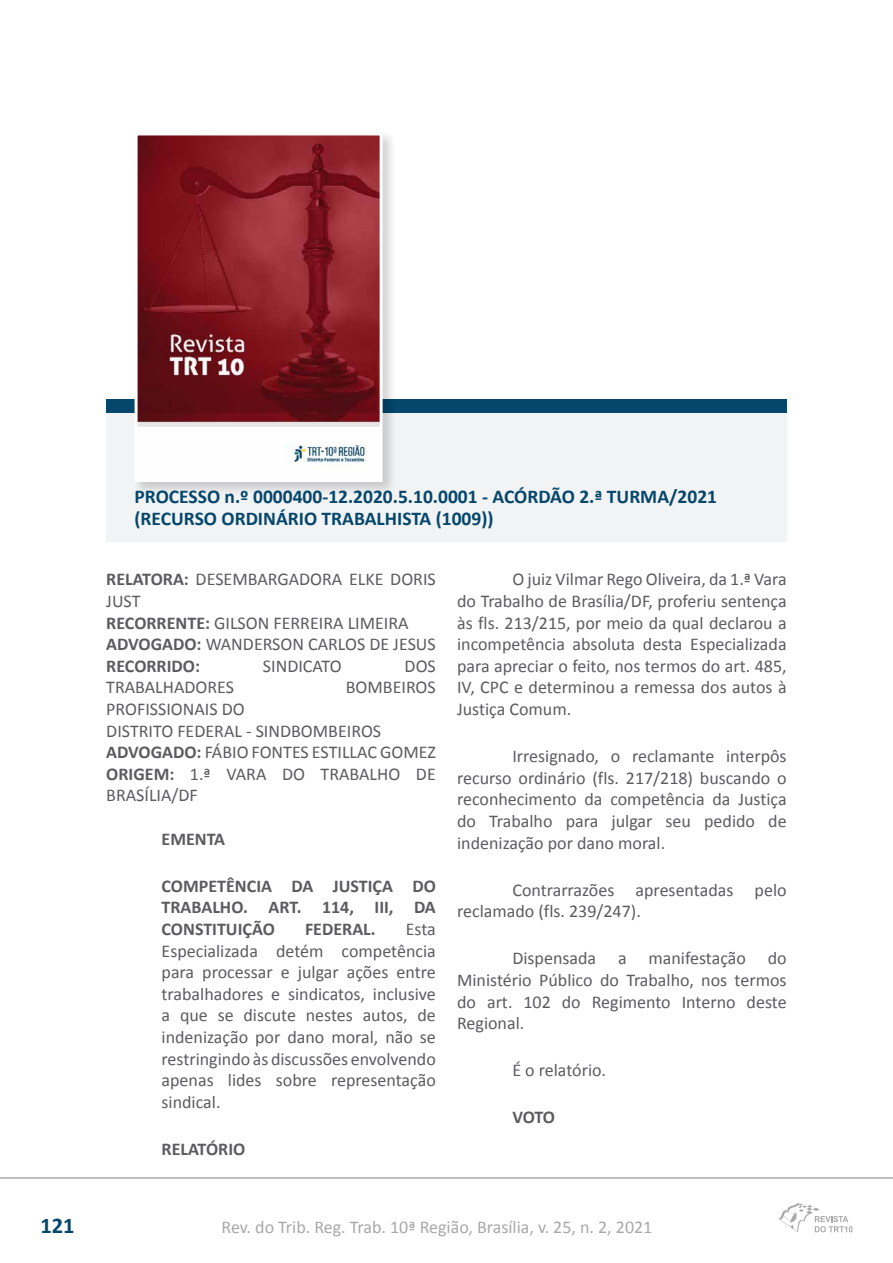
<style>
.page{position:relative;width:893px;height:1263px;background:#fff}
.page>*{position:absolute;margin:0;border:0;box-sizing:border-box;transform-origin:0 0}
.t1{font:700 22.5px "Calibri";color:#05476c}
.t2{font:700 19.5px/22.5px "Calibri";color:#05476c}
.t3{font:18px/21.6px "Calibri";color:#5c5c5f;text-align:justify}
.t4{font:700 18px/21.6px "Calibri";color:#5c5c5f;text-align:justify}
.t5{font:18px "Calibri";color:#a7a9a9}
.s1{font-weight:700}
</style>
<div class="page">
<hr style="left:0;top:1177px;width:893px;height:2px;background:#a8a9ad">
<svg style="left:778px;top:1203px;width:75px;height:30px"></svg>
<div style="left:106px;top:413px;width:681px;height:129px;background:#f2f3f4"></div>
<div style="left:106px;top:400px;width:681px;height:13px;background:#05476c"></div>
<div style="left:132px;top:130px;width:265px;height:366px;background:#231f20;opacity:.2"></div>
<img style="left:139px;top:136px;width:240px;height:342px">
<div style="left:135px;top:132px;width:248px;height:350px;border:3px solid #fff"></div>
<p class="t2" style="left:135px;top:485px;width:584px">PROCESSO n.º 0000400-12.2020.5.10.0001 - ACÓRDÃO 2.ª TURMA/2021 (RECURSO ORDINÁRIO TRABALHISTA (1009))</p>
<p class="t3" style="left:106px;top:569px;width:331px;text-align:left"><span class="s1">RELATORA:</span> DESEMBARGADORA ELKE DORIS<br>JUST<br><span class="s1">RECORRENTE:</span> GILSON FERREIRA LIMEIRA<br><span class="s1">ADVOGADO:</span> WANDERSON CARLOS DE JESUS<br><span class="s1">RECORRIDO:</span></p>
<p class="t3" style="left:263px;top:655px;width:80px">SINDICATO</p>
<p class="t3" style="left:405px;top:655px;width:33px">DOS</p>
<p class="t3" style="left:106px;top:677px;width:129px">TRABALHADORES</p>
<p class="t3" style="left:346px;top:677px;width:91px">BOMBEIROS</p>
<p class="t3" style="left:106px;top:698px;width:331px;text-align:left">PROFISSIONAIS DO<br>DISTRITO FEDERAL - SINDBOMBEIROS<br><span class="s1">ADVOGADO:</span> FÁBIO FONTES ESTILLAC GOMEZ<br><span class="s1">ORIGEM:</span> 1.ª VARA DO TRABALHO DE<br>BRASÍLIA/DF</p>
<p class="t4" style="left:162px;top:828px;width:65px">EMENTA</p>
<p class="t4" style="left:162px;top:875px;width:276px">COMPETÊNCIA DA JUSTIÇA DO TRABALHO. ART. 114, III, DA CONSTITUIÇÃO</p>
<p class="t4" style="left:305px;top:918px;width:72px">FEDERAL.</p>
<p class="t3" style="left:162px;top:918px;width:276px;text-indent:244px">Esta Especializada detém competência para processar e julgar ações entre trabalhadores e sindicatos, inclusive a que se discute nestes autos, de indenização por dano moral, não se restringindo às discussões envolvendo apenas lides sobre representação sindical.</p>
<p class="t4" style="left:162px;top:1138px;width:85px">RELATÓRIO</p>
<p class="t3" style="left:457px;top:569px;width:331px;text-indent:55px">O juiz Vilmar Rego Oliveira, da 1.ª Vara do Trabalho de Brasília/DF, proferiu sentença às fls. 213/215, por meio da qual declarou a incompetência absoluta desta Especializada para apreciar o feito, nos termos do art. 485, IV, CPC e determinou a remessa dos autos à Justiça Comum.</p>
<p class="t3" style="left:457px;top:745px;width:331px;text-indent:55px">Irresignado, o reclamante interpôs recurso ordinário (fls. 217/218) buscando o reconhecimento da competência da Justiça do Trabalho para julgar seu pedido de indenização por dano moral.</p>
<p class="t3" style="left:457px;top:879px;width:331px;text-indent:55px">Contrarrazões apresentadas pelo reclamado (fls. 239/247).</p>
<p class="t3" style="left:457px;top:948px;width:331px;text-indent:55px">Dispensada a manifestação do Ministério Público do Trabalho, nos termos do art. 102 do Regimento Interno deste Regional.</p>
<p class="t3" style="left:512px;top:1059px;width:95px">É o relatório.</p>
<p class="t4" style="left:512px;top:1107px;width:44px">VOTO</p>
<p class="t1" style="left:40px;top:1211px;width:36px">121</p>
<p class="t5" style="left:222px;top:1215px;width:432px">Rev. do Trib. Reg. Trab. 10ª Região, Brasília, v. 25, n. 2, 2021</p>
</div>
